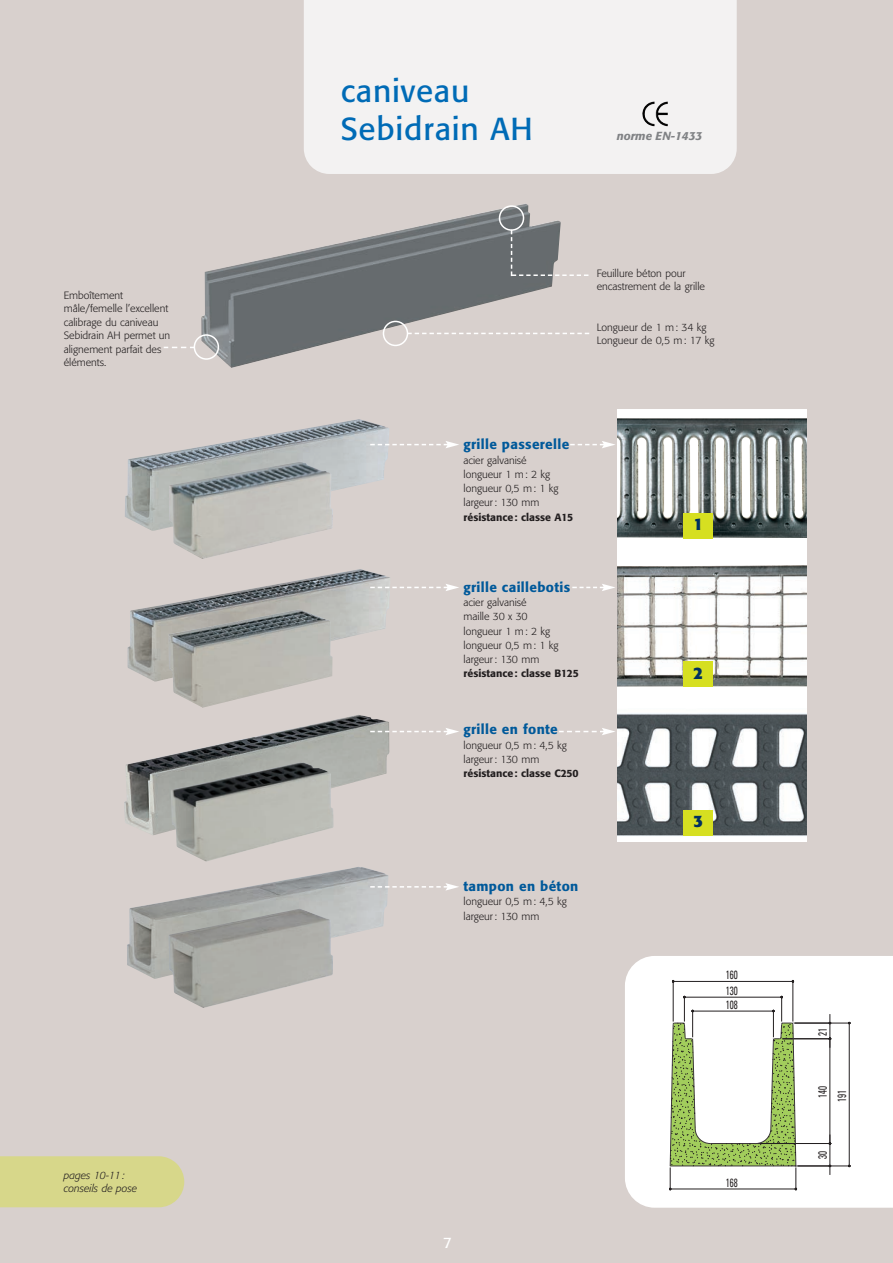
<style>
.page{position:relative;width:893px;height:1263px;background:#d8d0cd}
.page>*{position:absolute;margin:0;border:0;box-sizing:border-box;transform-origin:0 0}
.t1{font:31.5px/37.5px "Formata";letter-spacing:.025em;color:#006bb6}
.t2{font:700 16.5px "Formata";color:#003060}
.t3{font:15px "Formata";color:#fff}
.t4{font:500 13.5px "Formata";letter-spacing:.025em;color:#00599a}
.t5{font:condensed 12px "Univers";color:#231f20;scale:.75 1}
.t6{font:italic 500 11.55px "Formata";color:#808285}
.t7{font:300 10.5px/14.2px "Formata";color:#231f20}
.t8{font:500 10.5px "Formata";color:#231f20}
.t9{font:italic 300 10.5px/13.5px "Formata";color:#231f20}
</style>
<div class="page">
<div style="left:0;top:1156px;width:184px;height:52px;background:#d7d78a"></div>
<div style="left:304px;top:0;width:433px;height:174px;background:#f3f2f2"></div>
<div style="left:625px;top:956px;width:268px;height:252px;background:#fff"></div>
<hr style="left:673px;top:981px;width:120px;height:1px;background:#231f20">
<hr style="left:673px;top:980px;width:1px;height:41px;background:#231f20">
<hr style="left:793px;top:980px;width:1px;height:41px;background:#231f20">
<hr style="left:849px;top:1023px;width:1px;height:143px;background:#231f20">
<hr style="left:797px;top:1166px;width:54px;height:1px;background:#231f20">
<hr style="left:794px;top:1023px;width:57px;height:1px;background:#231f20">
<svg style="left:829px;top:1014px;width:2px;height:34px"></svg>
<svg style="left:829px;top:1134px;width:2px;height:41px"></svg>
<hr style="left:830px;top:1039px;width:1px;height:104px;background:#231f20">
<hr style="left:782px;top:1038px;width:49px;height:1px;background:#231f20">
<hr style="left:757px;top:1143px;width:74px;height:1px;background:#231f20">
<svg style="left:669px;top:996px;width:128px;height:194px;background:#d3dfc0"></svg>
<img style="left:642px;top:101px;width:26px;height:25px">
<img style="left:201px;top:204px;width:352px;height:164px">
<svg style="left:164px;top:334px;width:55px;height:26px"></svg>
<svg style="left:383px;top:321px;width:206px;height:25px"></svg>
<svg style="left:499px;top:205px;width:89px;height:71px"></svg>
<img style="left:127px;top:867px;width:261px;height:112px">
<div style="left:617px;top:557px;width:190px;height:152px;background:#fff"></div>
<img style="left:617px;top:565px;width:190px;height:122px">
<img style="left:617px;top:709px;width:190px;height:132px">
<div style="left:617px;top:410px;width:190px;height:150px;background:#fff"></div>
<img style="left:617px;top:418px;width:190px;height:120px">
<img style="left:169px;top:909px;width:164px;height:99px">
<img style="left:124px;top:715px;width:266px;height:120px">
<img style="left:127px;top:569px;width:263px;height:113px">
<img style="left:125px;top:419px;width:264px;height:112px">
<img style="left:168px;top:609px;width:164px;height:99px">
<img style="left:171px;top:762px;width:163px;height:100px">
<img style="left:169px;top:461px;width:164px;height:98px">
<svg style="left:370px;top:441px;width:89px;height:7px"></svg>
<svg style="left:370px;top:584px;width:89px;height:7px"></svg>
<svg style="left:370px;top:728px;width:89px;height:7px"></svg>
<svg style="left:370px;top:883px;width:89px;height:7px"></svg>
<svg style="left:570px;top:441px;width:45px;height:7px"></svg>
<svg style="left:572px;top:584px;width:43px;height:7px"></svg>
<svg style="left:559px;top:728px;width:56px;height:7px"></svg>
<div style="left:683px;top:513px;width:30px;height:25px;background:#d6df21"></div>
<div style="left:683px;top:661px;width:30px;height:26px;background:#d6df21"></div>
<div style="left:683px;top:810px;width:30px;height:25px;background:#d6df21"></div>
<p class="t7" style="left:64px;top:289px;width:108px;line-height:13.5px">Emboîtement mâle/femelle l’excellent calibrage du caniveau<br>Sebidrain AH permet un alignement parfait des éléments.</p>
<p class="t9" style="left:64px;top:1169px;width:75px">pages 10-11: conseils de pose</p>
<h1 class="t1" style="left:341px;top:75px;width:193px">caniveau<br>Sebidrain AH</h1>
<p class="t6" style="left:617px;top:131px;width:87px">norme EN-1433</p>
<p class="t7" style="left:597px;top:267px;width:110px;line-height:13.5px">Feuillure béton pour encastrement de la grille</p>
<p class="t7" style="left:597px;top:321px;width:119px;line-height:13.5px">Longueur de 1 m: 34 kg<br>Longueur de 0,5 m: 17 kg</p>
<p class="t4" style="left:463px;top:439px;width:107px">grille passerelle</p>
<p class="t7" style="left:463px;top:454px;width:97px">acier galvanisé longueur 1 m: 2 kg longueur 0,5 m: 1 kg largeur: 130 mm</p>
<p class="t8" style="left:463px;top:512px;width:111px">résistance: classe A15</p>
<p class="t4" style="left:463px;top:581px;width:108px">grille caillebotis</p>
<p class="t7" style="left:463px;top:596px;width:97px">acier galvanisé<br>maille 30 x 30 longueur 1 m: 2 kg longueur 0,5 m: 1 kg largeur: 130 mm</p>
<p class="t8" style="left:463px;top:669px;width:117px">résistance: classe B125</p>
<p class="t4" style="left:463px;top:724px;width:96px">grille en fonte</p>
<p class="t7" style="left:463px;top:739px;width:105px">longueur 0,5 m: 4,5 kg largeur: 130 mm</p>
<p class="t8" style="left:463px;top:769px;width:117px">résistance: classe C250</p>
<p class="t4" style="left:463px;top:880px;width:116px">tampon en béton</p>
<p class="t7" style="left:463px;top:895px;width:105px">longueur 0,5 m: 4,5 kg largeur: 130 mm</p>
<h2 class="t2" style="left:694px;top:517px;width:11px">1</h2>
<h2 class="t2" style="left:694px;top:666px;width:11px">2</h2>
<h2 class="t2" style="left:694px;top:814px;width:11px">3</h2>
<p class="t5" style="left:726px;top:971px;width:17px">160</p>
<p class="t5" style="left:726px;top:986px;width:17px">130</p>
<p class="t5" style="left:726px;top:1000px;width:17px">108</p>
<h3 class="t3" style="left:443px;top:1237px;width:10px">7</h3>
<p class="t5" style="left:726px;top:1178px;width:17px">168</p>
<p class="t5" style="left:818px;top:1035px;width:12px;rotate:-90deg">21</p>
<p class="t5" style="left:818px;top:1098px;width:17px;rotate:-90deg">140</p>
<p class="t5" style="left:837px;top:1101px;width:17px;rotate:-90deg">191</p>
<p class="t5" style="left:818px;top:1159px;width:12px;rotate:-90deg">30</p>
</div>
